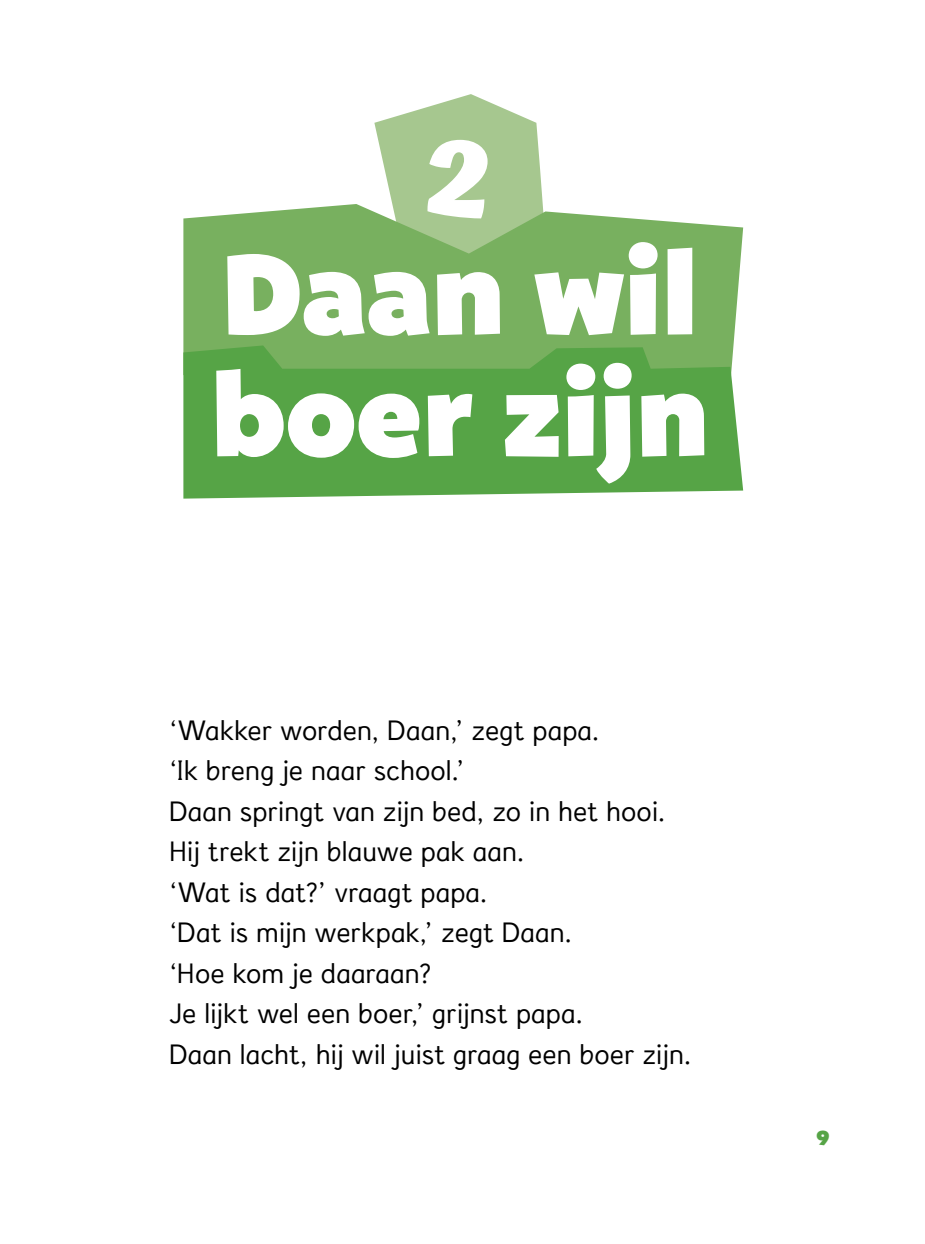
<style>
.page{position:relative;width:925px;height:1244px;background:#fff}
.page>*{position:absolute;margin:0;border:0;box-sizing:border-box;transform-origin:0 0}
.t1{font:114.3px "Bango Pro";color:#fff}
.t2{font:700 114.3px "Atma";color:#fff}
.t3{font:27px "Zwijsendyslexieprint";color:#000}
.t4{font:20.25px "Bango Pro";color:#56a446}
</style>
<div class="page">
<svg style="left:374px;top:94px;width:169px;height:110px"></svg>
<svg style="left:183px;top:204px;width:560px;height:141px;background:#83b66c"></svg>
<svg style="left:183px;top:345px;width:560px;height:154px;background:#60a84f"></svg>
<p class="t2" style="left:429px;top:107px;width:64px">2</p>
<p class="t1" style="left:222px;top:228px;width:478px">Daan wil</p>
<p class="t1" style="left:211px;top:350px;width:500px">boer zijn</p>
<p class="t3" style="left:169px;top:714px;width:432px">‘Wakker worden, Daan,’ zegt papa.</p>
<p class="t3" style="left:169px;top:754px;width:297px">‘Ik breng je naar school.’</p>
<p class="t3" style="left:169px;top:795px;width:498px">Daan springt van zijn bed, zo in het hooi.</p>
<p class="t3" style="left:169px;top:835px;width:357px">Hij trekt zijn blauwe pak aan.</p>
<p class="t3" style="left:169px;top:876px;width:320px">‘Wat is dat?’ vraagt papa.</p>
<p class="t3" style="left:169px;top:916px;width:405px">‘Dat is mijn werkpak,’ zegt Daan.</p>
<p class="t3" style="left:169px;top:957px;width:263px">‘Hoe kom je daaraan?</p>
<p class="t3" style="left:169px;top:997px;width:416px">Je lijkt wel een boer,’ grijnst papa.</p>
<p class="t3" style="left:169px;top:1038px;width:524px">Daan lacht, hij wil juist graag een boer zijn.</p>
<p class="t4" style="left:816px;top:1126px;width:14px">9</p>
</div>
